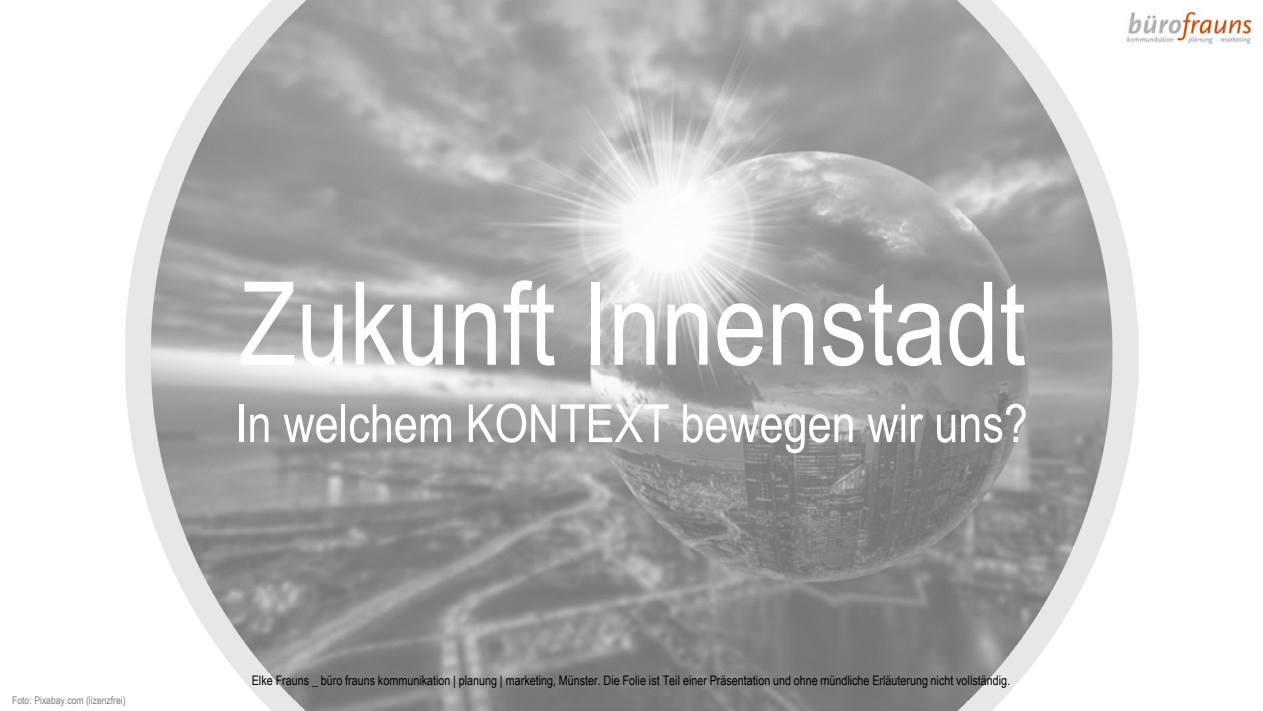
<style>
.page{position:relative;width:1263px;height:711px;background:#fff}
.page>*{position:absolute;margin:0;border:0;box-sizing:border-box;transform-origin:0 0}
.t1{font:115.8px "Arial Narrow";color:#fff}
.t2{font:52.65px "Arial Narrow";color:#fff}
.t3{font:13.2px "Arial Narrow";color:#000}
.t4{font:10.5px "Arial Narrow";color:#7e7e7e}
</style>
<div class="page">
<img style="left:125px;top:0;width:1013px;height:710px">
<img style="left:1124px;top:8px;width:128px;height:37px">
<p class="t4" style="left:12px;top:691px;width:115px">Foto: Pixabay.com (lizenzfrei)</p>
<h1 class="t1" style="left:239px;top:239px;width:788px">Zukunft Innenstadt</h1>
<p class="t2" style="left:236px;top:384px;width:794px">In welchem KONTEXT bewegen wir uns?</p>
<p class="t3" style="left:252px;top:670px;width:760px">Elke Frauns _ büro frauns kommunikation | planung | marketing, Münster. Die Folie ist Teil einer Präsentation und ohne mündliche Erläuterung nicht vollständig.</p>
</div>
